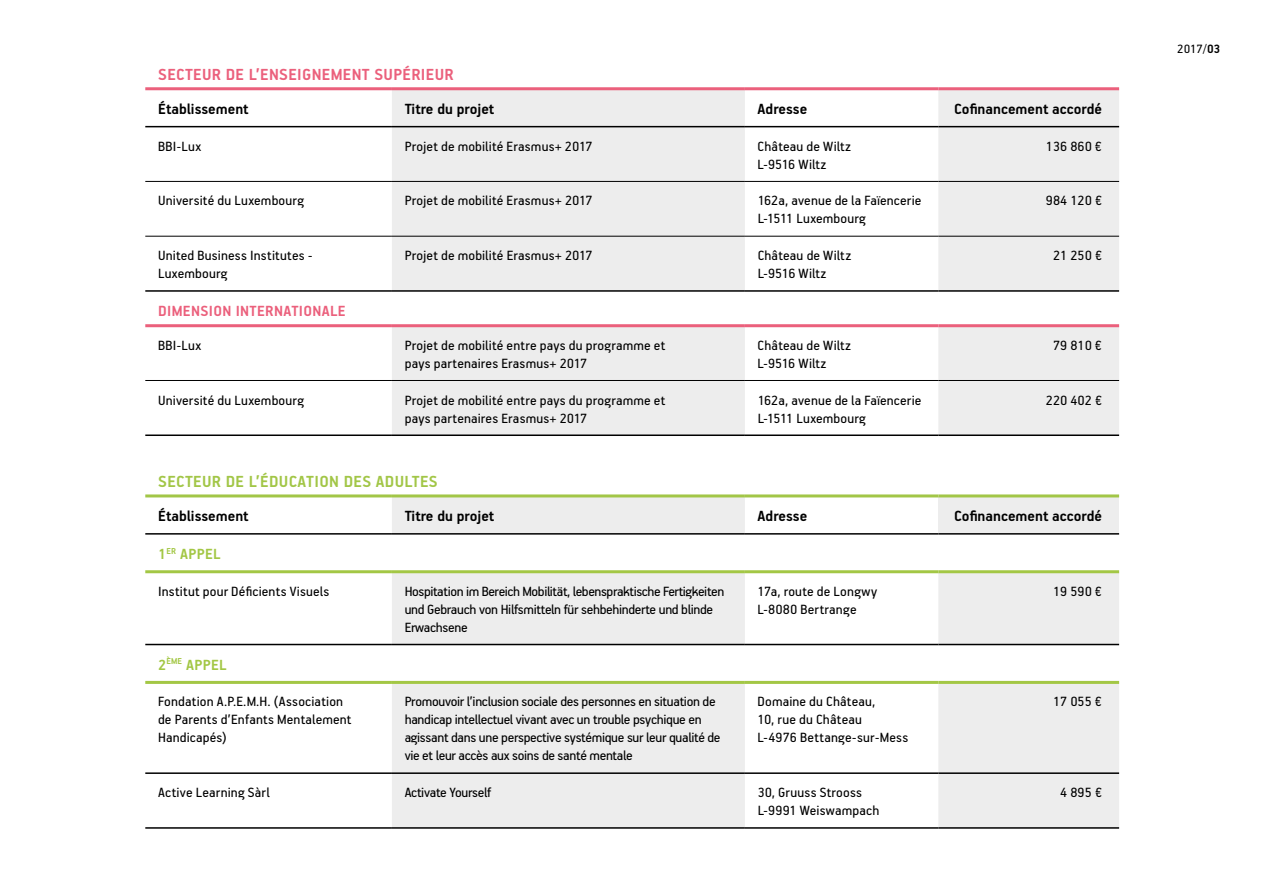
<style>
.page{position:relative;width:1263px;height:893px;background:#fff}
.page>*{position:absolute;margin:0;border:0;box-sizing:border-box;transform-origin:0 0}
.t1{font:700 18px "PF Handbook Pro";letter-spacing:.02em;color:#eb607c}
.t2{font:700 18px "PF Handbook Pro";letter-spacing:.02em;color:#a2c647}
.t3{font:700 16.5px "PF Handbook Pro";color:#000}
.t4{font:700 16.5px "PF Handbook Pro";letter-spacing:.02em;color:#eb607c}
.t5{font:700 16.5px "PF Handbook Pro";letter-spacing:.02em;color:#a3c745}
.t6{font:15px/18px "PF Handbook Pro";letter-spacing:.005em;color:#000}
.t7{font:15px/18px "PF Handbook Pro";letter-spacing:-.02em;color:#000}
.t8{font:13.5px "PF Handbook Pro";color:#000}
.s1{font-weight:700}
</style>
<div class="page">
<svg style="left:145px;top:90px;width:247px;height:238px"></svg>
<svg style="left:392px;top:90px;width:727px;height:344px;fill:#ededed"></svg>
<hr style="left:392px;top:181px;width:353px;height:1px;background:#000">
<hr style="left:745px;top:181px;width:193px;height:1px;background:#000">
<hr style="left:938px;top:181px;width:181px;height:1px;background:#000">
<hr style="left:145px;top:181px;width:247px;height:1px;background:#000">
<hr style="left:145px;top:126px;width:247px;height:1px;background:#000">
<hr style="left:392px;top:126px;width:353px;height:1px;background:#000">
<hr style="left:745px;top:126px;width:193px;height:1px;background:#000">
<hr style="left:938px;top:126px;width:181px;height:1px;background:#000">
<hr style="left:145px;top:290px;width:247px;height:2px;background:#000">
<hr style="left:392px;top:290px;width:353px;height:2px;background:#000">
<hr style="left:745px;top:290px;width:193px;height:2px;background:#000">
<hr style="left:938px;top:290px;width:181px;height:2px;background:#000">
<hr style="left:938px;top:380px;width:181px;height:1px;background:#000">
<hr style="left:938px;top:434px;width:181px;height:2px;background:#000">
<hr style="left:392px;top:380px;width:353px;height:1px;background:#000">
<hr style="left:392px;top:434px;width:353px;height:2px;background:#000">
<hr style="left:145px;top:434px;width:247px;height:2px;background:#000">
<hr style="left:745px;top:380px;width:193px;height:1px;background:#000">
<hr style="left:745px;top:434px;width:193px;height:2px;background:#000">
<hr style="left:145px;top:380px;width:247px;height:1px;background:#000">
<hr style="left:145px;top:87px;width:247px;height:3px;background:#eb607c">
<hr style="left:392px;top:87px;width:353px;height:3px;background:#eb607c">
<hr style="left:745px;top:87px;width:193px;height:3px;background:#eb607c">
<hr style="left:938px;top:87px;width:181px;height:3px;background:#eb607c">
<hr style="left:145px;top:324px;width:247px;height:3px;background:#eb607c">
<hr style="left:392px;top:324px;width:353px;height:3px;background:#eb607c">
<hr style="left:745px;top:324px;width:193px;height:3px;background:#eb607c">
<hr style="left:938px;top:324px;width:181px;height:3px;background:#eb607c">
<hr style="left:145px;top:236px;width:247px;height:1px;background:#000">
<hr style="left:392px;top:236px;width:353px;height:1px;background:#000">
<hr style="left:745px;top:236px;width:193px;height:1px;background:#000">
<hr style="left:938px;top:236px;width:181px;height:1px;background:#000">
<svg style="left:145px;top:497px;width:247px;height:1px"></svg>
<svg style="left:392px;top:497px;width:727px;height:330px;fill:#ededed"></svg>
<div style="left:938px;top:496px;width:181px;height:38px;background:#ededed"></div>
<hr style="left:145px;top:533px;width:247px;height:2px;background:#000">
<hr style="left:392px;top:533px;width:353px;height:2px;background:#000">
<hr style="left:745px;top:533px;width:193px;height:2px;background:#000">
<hr style="left:938px;top:533px;width:181px;height:2px;background:#000">
<hr style="left:145px;top:644px;width:247px;height:1px;background:#000">
<hr style="left:392px;top:644px;width:353px;height:1px;background:#000">
<hr style="left:745px;top:644px;width:193px;height:1px;background:#000">
<hr style="left:938px;top:644px;width:181px;height:1px;background:#000">
<hr style="left:145px;top:772px;width:247px;height:2px;background:#000">
<hr style="left:392px;top:772px;width:353px;height:2px;background:#000">
<hr style="left:745px;top:772px;width:193px;height:2px;background:#000">
<hr style="left:938px;top:772px;width:181px;height:2px;background:#000">
<hr style="left:145px;top:827px;width:247px;height:2px;background:#000">
<hr style="left:392px;top:827px;width:353px;height:2px;background:#000">
<hr style="left:745px;top:827px;width:193px;height:2px;background:#000">
<hr style="left:938px;top:827px;width:181px;height:2px;background:#000">
<hr style="left:145px;top:494px;width:247px;height:3px;background:#a2c647">
<hr style="left:392px;top:494px;width:353px;height:3px;background:#a2c647">
<hr style="left:745px;top:494px;width:193px;height:3px;background:#a2c647">
<hr style="left:938px;top:494px;width:181px;height:3px;background:#a2c647">
<hr style="left:145px;top:570px;width:247px;height:3px;background:#a3c745">
<hr style="left:392px;top:570px;width:353px;height:3px;background:#a3c745">
<hr style="left:745px;top:570px;width:193px;height:3px;background:#a3c745">
<hr style="left:938px;top:570px;width:181px;height:3px;background:#a3c745">
<hr style="left:145px;top:681px;width:247px;height:3px;background:#a3c745">
<hr style="left:392px;top:681px;width:353px;height:3px;background:#a3c745">
<hr style="left:745px;top:681px;width:193px;height:3px;background:#a3c745">
<hr style="left:938px;top:681px;width:181px;height:3px;background:#a3c745">
<p class="t1" style="left:158px;top:64px;width:297px">SECTEUR DE L’ENSEIGNEMENT SUPÉRIEUR</p>
<p class="t3" style="left:158px;top:99px;width:92px">Établissement</p>
<p class="t3" style="left:405px;top:99px;width:91px">Titre du projet</p>
<p class="t3" style="left:758px;top:99px;width:51px">Adresse</p>
<p class="t3" style="left:954px;top:99px;width:149px">Cofinancement accordé</p>
<p class="t6" style="left:158px;top:137px;width:45px">BBI-Lux</p>
<p class="t6" style="left:405px;top:137px;width:189px">Projet de mobilité Erasmus+ 2017</p>
<p class="t6" style="left:758px;top:137px;width:95px">Château de Wiltz<br>L-9516 Wiltz</p>
<p class="t6" style="left:1046px;top:137px;width:58px">136 860 €</p>
<p class="t6" style="left:158px;top:191px;width:147px">Université du Luxembourg</p>
<p class="t6" style="left:405px;top:191px;width:189px">Projet de mobilité Erasmus+ 2017</p>
<p class="t6" style="left:758px;top:191px;width:165px">162a, avenue de la Faïencerie<br>L-1511 Luxembourg</p>
<p class="t6" style="left:1046px;top:191px;width:58px">984 120 €</p>
<p class="t6" style="left:158px;top:246px;width:156px">United Business Institutes -<br>Luxembourg</p>
<p class="t6" style="left:405px;top:246px;width:189px">Projet de mobilité Erasmus+ 2017</p>
<p class="t6" style="left:758px;top:246px;width:95px">Château de Wiltz<br>L-9516 Wiltz</p>
<p class="t6" style="left:1053px;top:246px;width:51px">21 250 €</p>
<p class="t4" style="left:158px;top:301px;width:189px">DIMENSION INTERNATIONALE</p>
<p class="t6" style="left:158px;top:336px;width:45px">BBI-Lux</p>
<p class="t6" style="left:405px;top:336px;width:262px">Projet de mobilité entre pays du programme et pays partenaires Erasmus+ 2017</p>
<p class="t6" style="left:758px;top:336px;width:95px">Château de Wiltz<br>L-9516 Wiltz</p>
<p class="t6" style="left:1053px;top:336px;width:51px">79 810 €</p>
<p class="t6" style="left:158px;top:390px;width:147px">Université du Luxembourg</p>
<p class="t6" style="left:405px;top:390px;width:262px">Projet de mobilité entre pays du programme et pays partenaires Erasmus+ 2017</p>
<p class="t6" style="left:758px;top:390px;width:165px">162a, avenue de la Faïencerie<br>L-1511 Luxembourg</p>
<p class="t6" style="left:1046px;top:390px;width:58px">220 402 €</p>
<p class="t2" style="left:158px;top:471px;width:281px">SECTEUR DE L’ÉDUCATION DES ADULTES</p>
<p class="t3" style="left:158px;top:506px;width:92px">Établissement</p>
<p class="t3" style="left:405px;top:506px;width:91px">Titre du projet</p>
<p class="t3" style="left:758px;top:506px;width:51px">Adresse</p>
<p class="t3" style="left:954px;top:506px;width:149px">Cofinancement accordé</p>
<p class="t5" style="left:158px;top:544px;width:64px">1<sup>ER</sup> APPEL</p>
<p class="t6" style="left:158px;top:582px;width:173px">Institut pour Déficients Visuels</p>
<p class="t7" style="left:405px;top:582px;width:321px">Hospitation im Bereich Mobilität, lebenspraktische Fertigkeiten und Gebrauch von Hilfsmitteln für sehbehinderte und blinde<br>Erwachsene</p>
<p class="t6" style="left:758px;top:582px;width:121px">17a, route de Longwy<br>L-8080 Bertrange</p>
<p class="t6" style="left:1053px;top:582px;width:51px">19 590 €</p>
<p class="t5" style="left:158px;top:655px;width:70px">2<sup>ÈME</sup> APPEL</p>
<p class="t6" style="left:158px;top:692px;width:195px">Fondation A.P.E.M.H. (Association de Parents d’Enfants Mentalement<br>Handicapés)</p>
<p class="t7" style="left:405px;top:692px;width:317px">Promouvoir l’inclusion sociale des personnes en situation de handicap intellectuel vivant avec un trouble psychique en agissant dans une perspective systémique sur leur qualité de vie et leur accès aux soins de santé mentale</p>
<p class="t6" style="left:758px;top:692px;width:152px">Domaine du Château,<br>10, rue du Château<br>L-4976 Bettange-sur-Mess</p>
<p class="t6" style="left:1053px;top:692px;width:51px">17 055 €</p>
<p class="t6" style="left:158px;top:783px;width:113px">Active Learning Sàrl</p>
<p class="t7" style="left:405px;top:783px;width:88px">Activate Yourself</p>
<p class="t6" style="left:758px;top:783px;width:123px">30, Gruuss Strooss<br>L-9991 Weiswampach</p>
<p class="t6" style="left:1060px;top:783px;width:43px">4 895 €</p>
<p class="t8" style="left:1177px;top:40px;width:45px">2017/<span class="s1">03</span></p>
</div>
